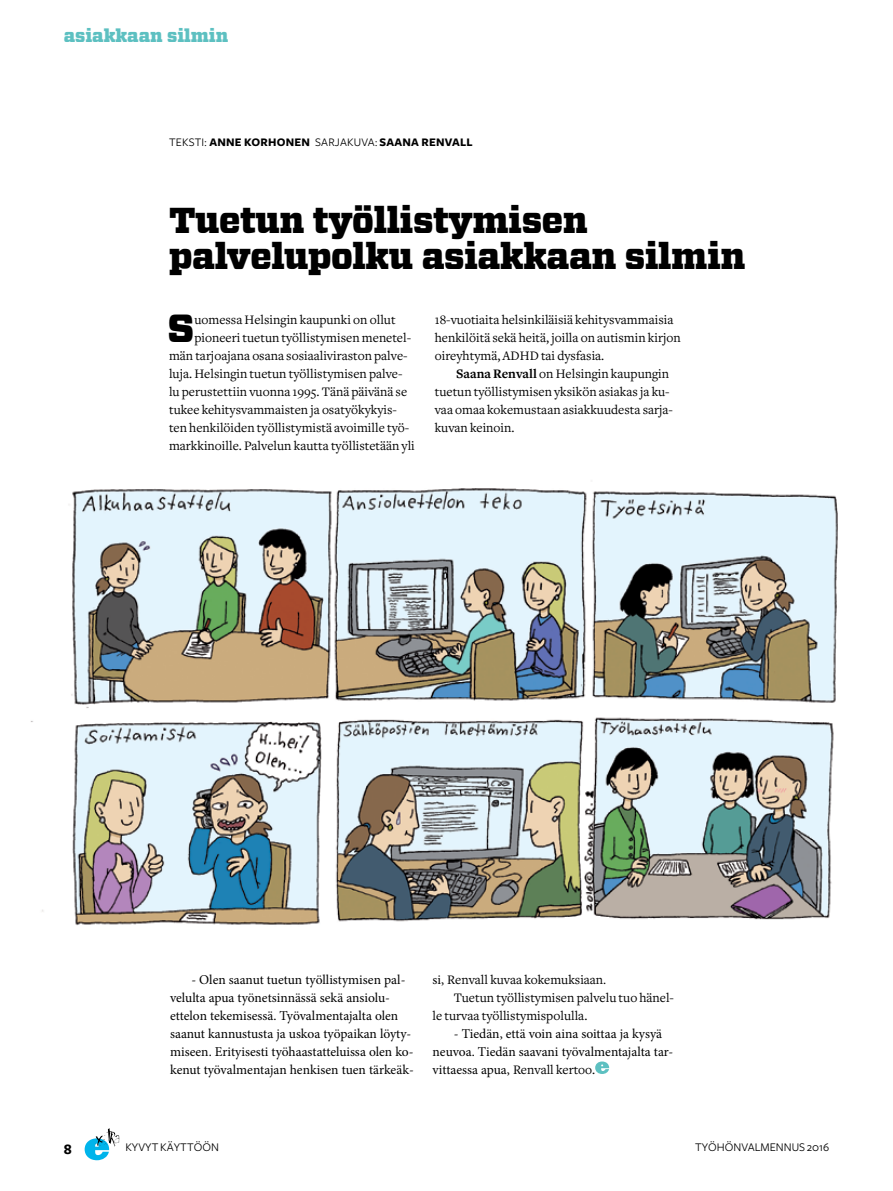
<style>
.page{position:relative;width:893px;height:1191px;background:#fff}
.page>*{position:absolute;margin:0;border:0;box-sizing:border-box;transform-origin:0 0}
.t1{font:900 39.15px "Vitesse";color:#000}
.t2{font:900 36px/36px "Vitesse";letter-spacing:-.01em;color:#000}
.t3{font:900 18px "Vitesse";color:#5dc0c1}
.t4{font:700 15px "Freight Sans";color:#000}
.t5{font:13.5px/18px "Freight Text";color:#000}
.t6{font:13.5px/18px "Minion Pro";color:#000}
.t7{font:12.15px "Freight Sans";color:#000}
.t8{font:700 12px "Freight Sans";letter-spacing:.02em;color:#000}
.s1{font-weight:400}
.s2{font-weight:700}
.s3{font-family:"Minion Pro"}
.s4{font-family:"Freight Text"}
</style>
<div class="page">
<svg style="left:85px;top:1128px;width:34px;height:32px"></svg>
<svg style="left:595px;top:1061px;width:14px;height:13px"></svg>
<img style="left:30px;top:488px;width:808px;height:438px">
<h3 class="t3" style="left:64px;top:24px;width:166px">asiakkaan silmin</h3>
<p class="t8" style="left:169px;top:136px;width:305px"><span class="s1">TEKSTI:</span> ANNE KORHONEN <span class="s1">SARJAKUVA:</span> SAANA RENVALL</p>
<h2 class="t2" style="left:169px;top:203px;width:578px">Tuetun työllistymisen palvelupolku asiakkaan silmin</h2>
<h1 class="t1" style="left:167px;top:301px;width:28px">S</h1>
<p class="t5" style="left:194px;top:310px;width:203px">uomessa Helsingin kaupunki on ollut</p>
<p class="t5" style="left:194px;top:328px;width:218px">pioneeri tuetun työllistymisen menetel-</p>
<p class="t5" style="left:169px;top:346px;width:240px">män tarjoajana osana sosiaaliviraston palve-</p>
<p class="t5" style="left:169px;top:364px;width:235px">luja. Helsingin tuetun työllistymisen palve-</p>
<p class="t5" style="left:169px;top:382px;width:240px">lu perustettiin vuonna 1995. Tänä päivänä se</p>
<p class="t5" style="left:169px;top:400px;width:229px">tukee kehitysvammaisten ja osatyökykyis-</p>
<p class="t5" style="left:169px;top:418px;width:242px">ten henkilöiden työllistymistä avoimille työ-</p>
<p class="t5" style="left:169px;top:436px;width:247px">markkinoille. Palvelun kautta työllistetään yli</p>
<p class="t5" style="left:435px;top:310px;width:248px">18-vuotiaita helsinkiläisiä kehitysvammaisia henkilöitä sekä heitä, joilla on autismin kirjon oireyhtymä, ADHD tai dysfasia.</p>
<p class="t5" style="left:435px;top:364px;width:240px;text-indent:21px"><span class="s2">Saana Renvall</span> on Helsingin kaupungin tuetun työllistymisen yksikön asiakas ja ku&shy;vaa omaa kokemustaan asiakkuudesta sarja&shy;kuvan keinoin.</p>
<p class="t6" style="left:170px;top:970px;width:245px;text-indent:21px">- Olen saanut tuetun työllistymisen pal&shy;velulta apua työnetsinnässä sekä ansiolu&shy;ettelon tekemisessä. Työvalmentajalta olen saanut kannustusta ja uskoa työpaikan löyty&shy;miseen. Erityisesti työhaastatteluissa olen ko&shy;kenut työvalmentajan henkisen tuen tärkeäk-</p>
<p class="t5" style="left:433px;top:970px;width:175px"><span class="s3">si,</span> Renvall kuvaa kokemuksiaan<span class="s3">.</span></p>
<p class="t5" style="left:454px;top:988px;width:222px">Tuetun työllistymisen palvelu tuo hänel-</p>
<p class="t5" style="left:433px;top:1006px;width:156px">le turvaa työllistymispolulla.</p>
<p class="t6" style="left:433px;top:1024px;width:242px;text-indent:21px">- Tiedän, että voin aina soittaa ja kysyä neuvoa. Tiedän saavani työvalmentajalta tar&shy;vittaessa apua, <span class="s4">Renvall kertoo.</span></p>
<p class="t4" style="left:64px;top:1141px;width:10px">8</p>
<p class="t7" style="left:125px;top:1140px;width:95px">KYVYT KÄYTTÖÖN</p>
<p class="t7" style="left:695px;top:1140px;width:136px">TYÖHÖNVALMENNUS 2016</p>
</div>
